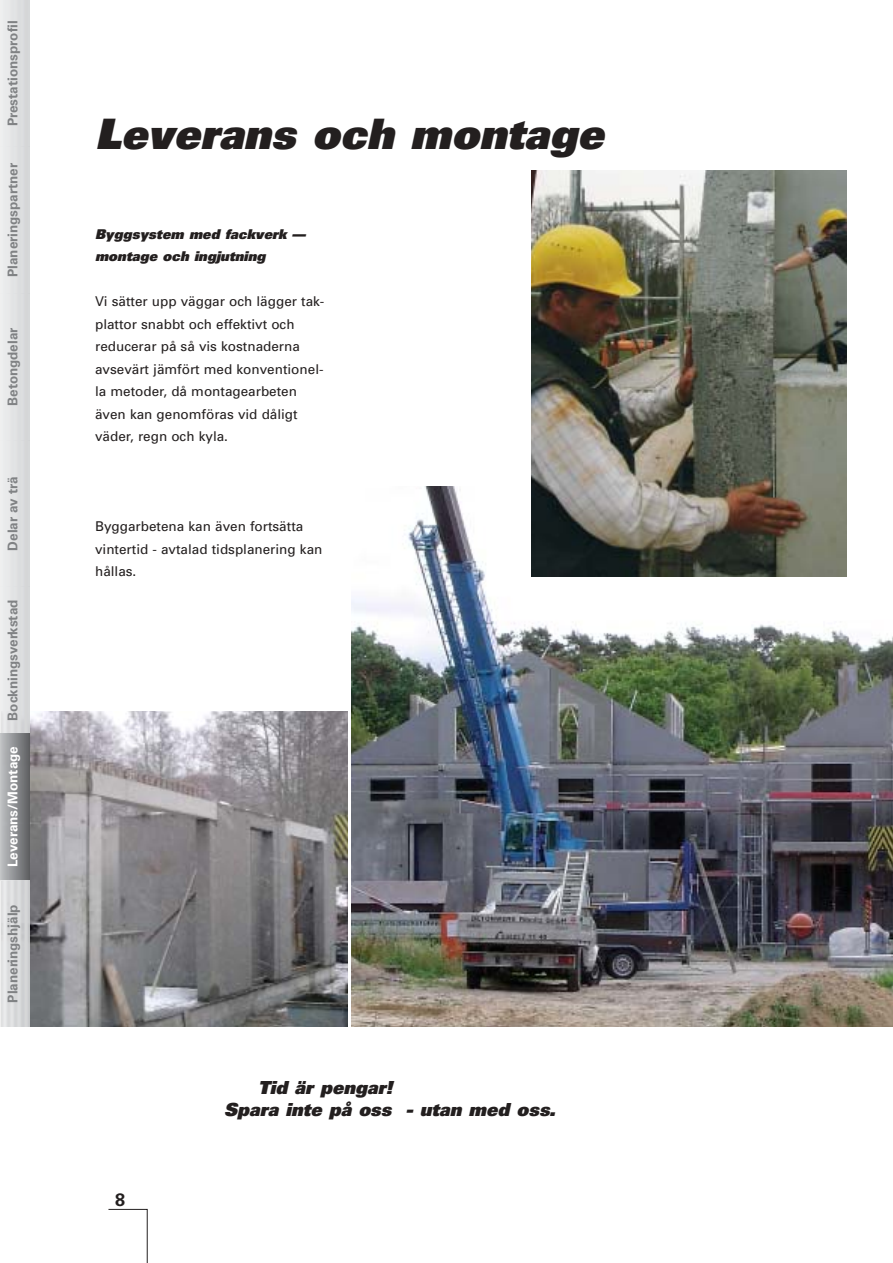
<style>
.page{position:relative;width:893px;height:1263px;background:#fff}
.page>*{position:absolute;margin:0;border:0;box-sizing:border-box;transform-origin:0 0}
.t1{font:italic 900 42px "Univers";color:#231f1f}
.t2{font:italic 900 18px/22.5px "Univers";color:#231f1f}
.t3{font:700 18px "Univers";color:#231f1f}
.t4{font:13.5px/22.5px "Univers";color:#231f1f}
.t5{font:700 13.5px "Univers CE";color:#808284}
.t6{font:italic 900 13.5px/22.5px "Univers";color:#231f1f}
.t7{font:700 13.5px "Univers CE";color:#fff}
</style>
<div class="page">
<img style="left:31px;top:711px;width:316px;height:316px">
<svg style="left:108px;top:1209px;width:40px;height:53px"></svg>
<img style="left:351px;top:486px;width:541px;height:541px">
<hr style="left:1px;top:0;width:2px;height:147px;background:#edeeee">
<hr style="left:3px;top:0;width:3px;height:147px;background:#ebecec">
<hr style="left:6px;top:0;width:2px;height:147px;background:#e8e9ea">
<hr style="left:8px;top:0;width:2px;height:147px;background:#e6e7e8">
<hr style="left:10px;top:0;width:3px;height:147px;background:#e4e5e6">
<hr style="left:13px;top:0;width:2px;height:147px;background:#e0e2e4">
<hr style="left:15px;top:0;width:2px;height:147px;background:#e0e0e2">
<hr style="left:17px;top:0;width:3px;height:147px;background:#dddee0">
<hr style="left:20px;top:0;width:2px;height:147px;background:#dbdcdd">
<hr style="left:22px;top:0;width:2px;height:147px;background:#d8dadc">
<hr style="left:24px;top:0;width:3px;height:147px;background:#d6d7d8">
<hr style="left:27px;top:0;width:2px;height:147px;background:#d4d5d7">
<hr style="left:29px;top:0;width:1px;height:147px;background:#d2d4d5">
<hr style="left:30px;top:0;width:1px;height:147px;background:#d1d3d5">
<hr style="left:1px;top:147px;width:2px;height:146px;background:#edeeee">
<hr style="left:3px;top:147px;width:3px;height:146px;background:#ebecec">
<hr style="left:6px;top:147px;width:2px;height:146px;background:#e8e9ea">
<hr style="left:8px;top:147px;width:2px;height:146px;background:#e6e7e8">
<hr style="left:10px;top:147px;width:3px;height:146px;background:#e4e5e6">
<hr style="left:13px;top:147px;width:2px;height:146px;background:#e0e2e4">
<hr style="left:15px;top:147px;width:2px;height:146px;background:#e0e0e2">
<hr style="left:17px;top:147px;width:3px;height:146px;background:#dddee0">
<hr style="left:20px;top:147px;width:2px;height:146px;background:#dbdcdd">
<hr style="left:22px;top:147px;width:2px;height:146px;background:#d8dadc">
<hr style="left:24px;top:147px;width:3px;height:146px;background:#d6d7d8">
<hr style="left:27px;top:147px;width:2px;height:146px;background:#d4d5d7">
<hr style="left:29px;top:147px;width:1px;height:146px;background:#d2d4d5">
<hr style="left:30px;top:147px;width:1px;height:146px;background:#d1d3d5">
<hr style="left:1px;top:293px;width:2px;height:147px;background:#edeeee">
<hr style="left:3px;top:293px;width:3px;height:147px;background:#ebecec">
<hr style="left:6px;top:293px;width:2px;height:147px;background:#e8e9ea">
<hr style="left:8px;top:293px;width:2px;height:147px;background:#e6e7e8">
<hr style="left:10px;top:293px;width:3px;height:147px;background:#e4e5e6">
<hr style="left:13px;top:293px;width:2px;height:147px;background:#e0e2e4">
<hr style="left:15px;top:293px;width:2px;height:147px;background:#e0e0e2">
<hr style="left:17px;top:293px;width:3px;height:147px;background:#dddee0">
<hr style="left:20px;top:293px;width:2px;height:147px;background:#dbdcdd">
<hr style="left:22px;top:293px;width:2px;height:147px;background:#d8dadc">
<hr style="left:24px;top:293px;width:3px;height:147px;background:#d6d7d8">
<hr style="left:27px;top:293px;width:2px;height:147px;background:#d4d5d7">
<hr style="left:29px;top:293px;width:1px;height:147px;background:#d2d4d5">
<hr style="left:30px;top:293px;width:1px;height:147px;background:#d1d3d5">
<hr style="left:1px;top:440px;width:2px;height:147px;background:#edeeee">
<hr style="left:3px;top:440px;width:3px;height:147px;background:#ebecec">
<hr style="left:6px;top:440px;width:2px;height:147px;background:#e8e9ea">
<hr style="left:8px;top:440px;width:2px;height:147px;background:#e6e7e8">
<hr style="left:10px;top:440px;width:3px;height:147px;background:#e4e5e6">
<hr style="left:13px;top:440px;width:2px;height:147px;background:#e0e2e4">
<hr style="left:15px;top:440px;width:2px;height:147px;background:#e0e0e2">
<hr style="left:17px;top:440px;width:3px;height:147px;background:#dddee0">
<hr style="left:20px;top:440px;width:2px;height:147px;background:#dbdcdd">
<hr style="left:22px;top:440px;width:2px;height:147px;background:#d8dadc">
<hr style="left:24px;top:440px;width:3px;height:147px;background:#d6d7d8">
<hr style="left:27px;top:440px;width:2px;height:147px;background:#d4d5d7">
<hr style="left:29px;top:440px;width:1px;height:147px;background:#d2d4d5">
<hr style="left:30px;top:440px;width:1px;height:147px;background:#d1d3d5">
<hr style="left:1px;top:587px;width:2px;height:146px;background:#edeeee">
<hr style="left:3px;top:587px;width:3px;height:146px;background:#ebecec">
<hr style="left:6px;top:587px;width:2px;height:146px;background:#e8e9ea">
<hr style="left:8px;top:587px;width:2px;height:146px;background:#e6e7e8">
<hr style="left:10px;top:587px;width:3px;height:146px;background:#e4e5e6">
<hr style="left:13px;top:587px;width:2px;height:146px;background:#e0e2e4">
<hr style="left:15px;top:587px;width:2px;height:146px;background:#e0e0e2">
<hr style="left:17px;top:587px;width:3px;height:146px;background:#dddee0">
<hr style="left:20px;top:587px;width:2px;height:146px;background:#dbdcdd">
<hr style="left:22px;top:587px;width:2px;height:146px;background:#d8dadc">
<hr style="left:24px;top:587px;width:3px;height:146px;background:#d6d7d8">
<hr style="left:27px;top:587px;width:2px;height:146px;background:#d4d5d7">
<hr style="left:29px;top:587px;width:1px;height:146px;background:#d2d4d5">
<hr style="left:30px;top:587px;width:1px;height:146px;background:#d1d3d5">
<hr style="left:1px;top:733px;width:2px;height:147px;background:#bec1c3">
<hr style="left:3px;top:733px;width:1px;height:147px;background:#b6b9bc">
<hr style="left:4px;top:733px;width:1px;height:147px;background:#b4b6b9">
<hr style="left:5px;top:733px;width:1px;height:147px;background:#afb2b4">
<hr style="left:6px;top:733px;width:1px;height:147px;background:#adafb1">
<hr style="left:7px;top:733px;width:1px;height:147px;background:#a9aaad">
<hr style="left:8px;top:733px;width:1px;height:147px;background:#a7a9aa">
<hr style="left:9px;top:733px;width:1px;height:147px;background:#a3a4a7">
<hr style="left:10px;top:733px;width:1px;height:147px;background:#9fa1a3">
<hr style="left:11px;top:733px;width:1px;height:147px;background:#9b9e9f">
<hr style="left:12px;top:733px;width:1px;height:147px;background:#989b9c">
<hr style="left:13px;top:733px;width:1px;height:147px;background:#949698">
<hr style="left:14px;top:733px;width:2px;height:147px;background:#909395">
<hr style="left:15px;top:733px;width:1px;height:147px;background:#8d8f93">
<hr style="left:16px;top:733px;width:2px;height:147px;background:#898b8e">
<hr style="left:18px;top:733px;width:2px;height:147px;background:#838587">
<hr style="left:20px;top:733px;width:2px;height:147px;background:#7d7e81">
<hr style="left:21px;top:733px;width:1px;height:147px;background:#797a7e">
<hr style="left:22px;top:733px;width:1px;height:147px;background:#767879">
<hr style="left:23px;top:733px;width:1px;height:147px;background:#737577">
<hr style="left:24px;top:733px;width:1px;height:147px;background:#6e7073">
<hr style="left:25px;top:733px;width:1px;height:147px;background:#6b6d6f">
<hr style="left:26px;top:733px;width:1px;height:147px;background:#67696b">
<hr style="left:27px;top:733px;width:1px;height:147px;background:#646668">
<hr style="left:28px;top:733px;width:1px;height:147px;background:#616264">
<hr style="left:29px;top:733px;width:1px;height:147px;background:#5d5e60">
<hr style="left:30px;top:733px;width:1px;height:147px;background:#5b5d5f">
<hr style="left:1px;top:880px;width:2px;height:147px;background:#edeeee">
<hr style="left:3px;top:880px;width:3px;height:147px;background:#ebecec">
<hr style="left:6px;top:880px;width:2px;height:147px;background:#e8e9ea">
<hr style="left:8px;top:880px;width:2px;height:147px;background:#e6e7e8">
<hr style="left:10px;top:880px;width:3px;height:147px;background:#e4e5e6">
<hr style="left:13px;top:880px;width:2px;height:147px;background:#e0e2e4">
<hr style="left:15px;top:880px;width:2px;height:147px;background:#e0e0e2">
<hr style="left:17px;top:880px;width:3px;height:147px;background:#dddee0">
<hr style="left:20px;top:880px;width:2px;height:147px;background:#dbdcdd">
<hr style="left:22px;top:880px;width:2px;height:147px;background:#d8dadc">
<hr style="left:24px;top:880px;width:3px;height:147px;background:#d6d7d8">
<hr style="left:27px;top:880px;width:2px;height:147px;background:#d4d5d7">
<hr style="left:29px;top:880px;width:1px;height:147px;background:#d2d4d5">
<hr style="left:30px;top:880px;width:1px;height:147px;background:#d1d3d5">
<img style="left:531px;top:170px;width:315px;height:406px">
<p class="t5" style="left:8px;top:126px;width:107px;rotate:-90deg">Prestationsprofil</p>
<p class="t5" style="left:8px;top:277px;width:115px;rotate:-90deg">Planeringspartner</p>
<p class="t5" style="left:8px;top:406px;width:80px;rotate:-90deg">Betongdelar</p>
<p class="t5" style="left:8px;top:551px;width:76px;rotate:-90deg">Delar av trä</p>
<p class="t5" style="left:8px;top:721px;width:123px;rotate:-90deg">Bockningsverkstad</p>
<p class="t7" style="left:8px;top:867px;width:122px;rotate:-90deg">Leverans/Montage</p>
<p class="t5" style="left:8px;top:1003px;width:100px;rotate:-90deg">Planeringshjälp</p>
<h1 class="t1" style="left:95px;top:118px;width:510px">Leverans och montage</h1>
<p class="t6" style="left:95px;top:224px;width:212px">Byggsystem med fackverk — montage och ingjutning</p>
<p class="t4" style="left:95px;top:291px;width:231px">Vi sätter upp väggar och lägger tak&shy;plattor snabbt och effektivt och reducerar på så vis kostnaderna avsevärt jämfört med konventionel&shy;la metoder, då montagearbeten även kan genomföras vid dåligt väder, regn och kyla.</p>
<p class="t4" style="left:95px;top:517px;width:229px">Byggarbetena kan även fortsätta vintertid - avtalad tidsplanering kan hållas.</p>
<h2 class="t3" style="left:115px;top:1193px;width:12px">8</h2>
<h2 class="t2" style="left:224px;top:1078px;width:333px;text-indent:34px">Tid är pengar!<br>Spara inte på oss - utan med oss.</h2>
</div>
